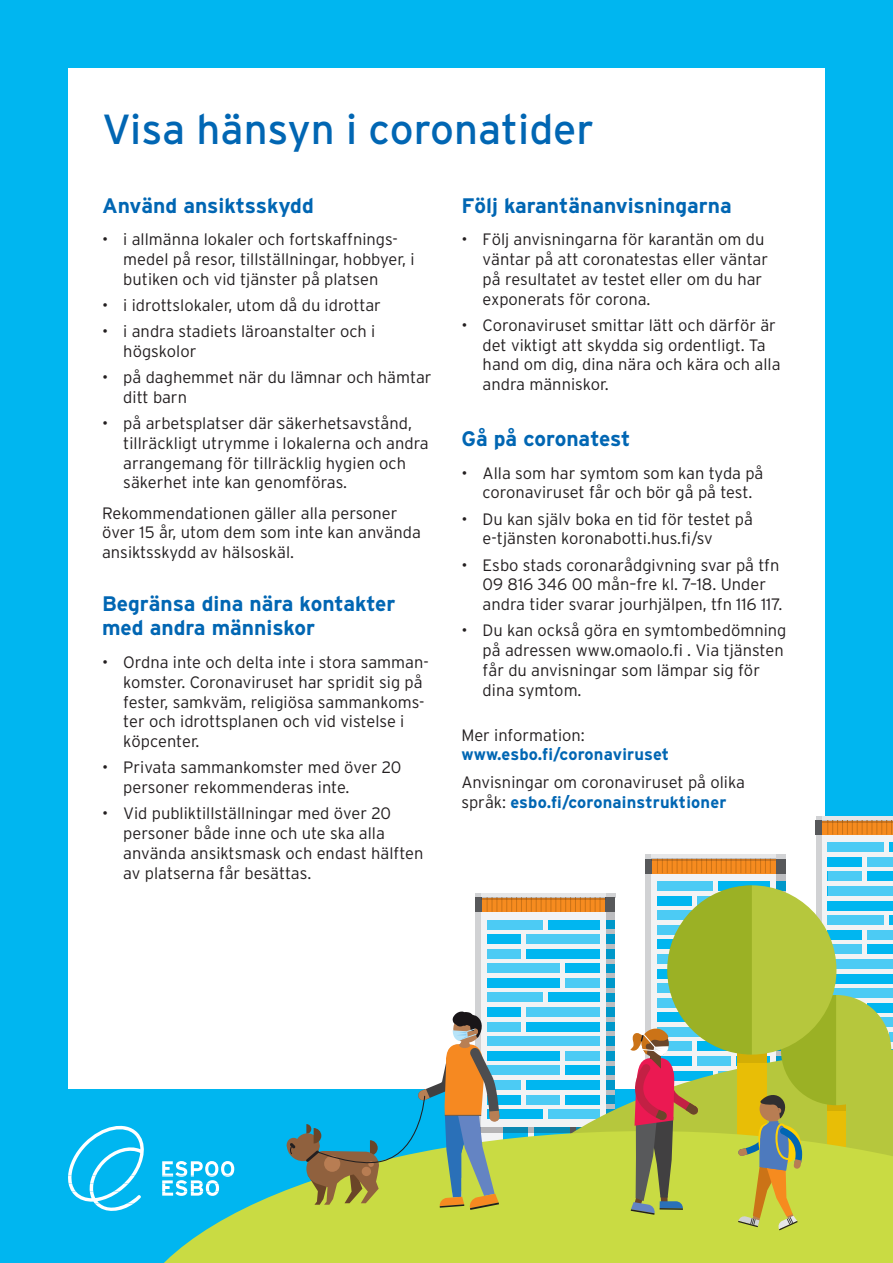
<style>
.page{position:relative;width:893px;height:1263px;background:#00b6f0}
.page>*{position:absolute;margin:0;border:0;box-sizing:border-box;transform-origin:0 0}
.Paaotsikko{font:42px "Interstate";color:#0166b3}
.Valiotsikko{font:700 21px/24px "Interstate";color:#0166b3}
.Leipis_infoon{font:300 16.5px/19.8px "Interstate";color:#231f20}
.Leipis_infoon-2{font:700 16.5px/19.5px "Interstate";letter-spacing:.01em;color:#0166b3}
.s1{font-weight:300;color:#231f20}
.s2{font-weight:700;color:#0166b3}
</style>
<div class="page">
<div style="left:68px;top:68px;width:757px;height:1021px;background:#fff"></div>
<svg style="left:68px;top:1126px;width:166px;height:85px;background:#29c1f2"></svg>
<div style="left:822px;top:834px;width:71px;height:216px;background:#f2f3f4"></div>
<div style="left:822px;top:820px;width:71px;height:14px;background:#f68b1f"></div>
<hr style="left:822px;top:816px;width:71px;height:4px;background:#e6e7e9">
<div style="left:816px;top:834px;width:6px;height:216px;background:#d1d2d4"></div>
<div style="left:827px;top:1003px;width:66px;height:10px;background:#00b6f0"></div>
<div style="left:827px;top:974px;width:66px;height:9px;background:#00b6f0"></div>
<div style="left:827px;top:944px;width:66px;height:10px;background:#00b6f0"></div>
<div style="left:827px;top:930px;width:66px;height:10px;background:#00b6f0"></div>
<svg style="left:889px;top:915px;width:4px;height:10px"></svg>
<div style="left:827px;top:901px;width:66px;height:9px;background:#00b6f0"></div>
<div style="left:828px;top:871px;width:65px;height:10px;background:#00b6f0"></div>
<div style="left:828px;top:857px;width:65px;height:10px;background:#00b6f0"></div>
<svg style="left:889px;top:842px;width:4px;height:10px"></svg>
<hr style="left:884px;top:1030px;width:4px;height:14px;background:#cbd77f">
<div style="left:862px;top:943px;width:5px;height:13px;background:#f2f3f4"></div>
<div style="left:862px;top:928px;width:5px;height:13px;background:#f2f3f4"></div>
<div style="left:862px;top:870px;width:5px;height:13px;background:#f2f3f4"></div>
<div style="left:862px;top:855px;width:5px;height:13px;background:#f2f3f4"></div>
<div style="left:828px;top:842px;width:56px;height:10px;background:#4ccbf4"></div>
<div style="left:867px;top:857px;width:26px;height:10px;background:#4ccbf4"></div>
<div style="left:828px;top:871px;width:34px;height:10px;background:#4ccbf4"></div>
<div style="left:827px;top:944px;width:35px;height:10px;background:#4ccbf4"></div>
<svg style="left:880px;top:1017px;width:13px;height:10px"></svg>
<div style="left:828px;top:886px;width:65px;height:10px;background:#4ccbf4"></div>
<div style="left:867px;top:930px;width:26px;height:10px;background:#4ccbf4"></div>
<div style="left:827px;top:988px;width:66px;height:10px;background:#4ccbf4"></div>
<div style="left:827px;top:959px;width:66px;height:10px;background:#4ccbf4"></div>
<div style="left:827px;top:915px;width:57px;height:10px;background:#4ccbf4"></div>
<svg style="left:888px;top:1032px;width:5px;height:10px"></svg>
<svg style="left:816px;top:816px;width:76px;height:18px"></svg>
<hr style="left:822px;top:820px;width:71px;height:2px;background:#231f20">
<div style="left:776px;top:881px;width:9px;height:199px;background:#0098ca"></div>
<div style="left:773px;top:873px;width:12px;height:8px;background:#bcbdc0"></div>
<div style="left:651px;top:873px;width:125px;height:215px;background:#f2f3f4"></div>
<div style="left:651px;top:859px;width:125px;height:14px;background:#f68b1f"></div>
<svg style="left:651px;top:855px;width:6px;height:4px"></svg>
<svg style="left:645px;top:855px;width:6px;height:4px"></svg>
<div style="left:645px;top:873px;width:6px;height:215px;background:#d1d2d4"></div>
<div style="left:645px;top:859px;width:6px;height:14px;background:#57585a"></div>
<div style="left:657px;top:881px;width:113px;height:10px;background:#00b6f0"></div>
<hr style="left:714px;top:879px;width:4px;height:13px;background:#f2f3f4">
<div style="left:657px;top:881px;width:57px;height:10px;background:#4ccbf4"></div>
<svg style="left:657px;top:855px;width:128px;height:18px"></svg>
<hr style="left:651px;top:859px;width:125px;height:2px;background:#231f20">
<div style="left:606px;top:919px;width:9px;height:200px;background:#0098ca"></div>
<div style="left:603px;top:929px;width:12px;height:5px;background:#bcbdc0"></div>
<div style="left:603px;top:944px;width:12px;height:5px;background:#bcbdc0"></div>
<hr style="left:603px;top:959px;width:12px;height:4px;background:#bcbdc0">
<div style="left:603px;top:973px;width:12px;height:5px;background:#bcbdc0"></div>
<hr style="left:603px;top:988px;width:12px;height:4px;background:#bcbdc0">
<div style="left:603px;top:1002px;width:12px;height:5px;background:#bcbdc0"></div>
<hr style="left:603px;top:1017px;width:12px;height:4px;background:#bcbdc0">
<div style="left:603px;top:1031px;width:12px;height:5px;background:#bcbdc0"></div>
<div style="left:603px;top:1046px;width:12px;height:5px;background:#bcbdc0"></div>
<div style="left:603px;top:912px;width:12px;height:7px;background:#bcbdc0"></div>
<div style="left:481px;top:912px;width:125px;height:215px;background:#f2f3f4"></div>
<svg style="left:481px;top:900px;width:6px;height:12px"></svg>
<hr style="left:481px;top:893px;width:125px;height:4px;background:#e6e7e9">
<svg style="left:475px;top:893px;width:6px;height:4px"></svg>
<div style="left:475px;top:912px;width:6px;height:215px;background:#d1d2d4"></div>
<div style="left:475px;top:897px;width:6px;height:15px;background:#57585a"></div>
<div style="left:487px;top:1022px;width:113px;height:9px;background:#00b6f0"></div>
<div style="left:487px;top:1007px;width:113px;height:10px;background:#00b6f0"></div>
<div style="left:487px;top:992px;width:113px;height:10px;background:#00b6f0"></div>
<div style="left:487px;top:978px;width:113px;height:10px;background:#00b6f0"></div>
<div style="left:487px;top:963px;width:113px;height:10px;background:#00b6f0"></div>
<div style="left:487px;top:949px;width:113px;height:10px;background:#00b6f0"></div>
<div style="left:487px;top:934px;width:113px;height:10px;background:#00b6f0"></div>
<div style="left:487px;top:919px;width:113px;height:10px;background:#00b6f0"></div>
<div style="left:543px;top:918px;width:5px;height:13px;background:#f2f3f4"></div>
<div style="left:543px;top:991px;width:5px;height:13px;background:#f2f3f4"></div>
<hr style="left:522px;top:1020px;width:4px;height:13px;background:#f2f3f4">
<hr style="left:522px;top:1005px;width:4px;height:14px;background:#f2f3f4">
<hr style="left:522px;top:947px;width:4px;height:13px;background:#f2f3f4">
<hr style="left:522px;top:932px;width:4px;height:14px;background:#f2f3f4">
<hr style="left:561px;top:977px;width:4px;height:13px;background:#f2f3f4">
<hr style="left:561px;top:961px;width:4px;height:13px;background:#f2f3f4">
<div style="left:487px;top:919px;width:56px;height:10px;background:#4ccbf4"></div>
<div style="left:526px;top:934px;width:74px;height:10px;background:#4ccbf4"></div>
<div style="left:487px;top:949px;width:35px;height:9px;background:#4ccbf4"></div>
<div style="left:487px;top:1022px;width:35px;height:9px;background:#4ccbf4"></div>
<div style="left:565px;top:978px;width:35px;height:10px;background:#4ccbf4"></div>
<div style="left:487px;top:963px;width:74px;height:10px;background:#4ccbf4"></div>
<div style="left:526px;top:1007px;width:74px;height:10px;background:#4ccbf4"></div>
<div style="left:487px;top:1036px;width:113px;height:10px;background:#4ccbf4"></div>
<div style="left:487px;top:992px;width:56px;height:10px;background:#4ccbf4"></div>
<svg style="left:487px;top:893px;width:128px;height:19px"></svg>
<hr style="left:481px;top:897px;width:125px;height:3px;background:#231f20">
<svg style="left:499px;top:1049px;width:394px;height:82px"></svg>
<div style="left:827px;top:1062px;width:19px;height:105px;background:#e8be06"></div>
<div style="left:827px;top:1104px;width:19px;height:7px;background:#d3ae05"></div>
<div style="left:781px;top:995px;width:110px;height:110px;background:#b6c73d;border-radius:50%"></div>
<svg style="left:124px;top:1131px;width:769px;height:132px;background:#99d26f"></svg>
<svg style="left:287px;top:1011px;width:212px;height:199px"></svg>
<svg style="left:630px;top:885px;width:206px;height:345px;background:#afbb5b"></svg>
<p class="Paaotsikko" style="left:102px;top:106px;width:494px">Visa hänsyn i coronatider</p>
<p class="Valiotsikko" style="left:102px;top:193px;width:213px">Använd ansiktsskydd</p>
<p class="Leipis_infoon" style="left:123px;top:229px;width:293px;text-indent:-21px">• i allmänna lokaler och fortskaffnings&shy;medel på resor, tillställningar, hobbyer, i butiken och vid tjänster på platsen</p>
<p class="Leipis_infoon" style="left:102px;top:295px;width:280px">• i idrottslokaler, utom då du idrottar</p>
<p class="Leipis_infoon" style="left:123px;top:321px;width:254px;text-indent:-21px">• i andra stadiets läroanstalter och i högskolor</p>
<p class="Leipis_infoon" style="left:123px;top:367px;width:310px;text-indent:-21px">• på daghemmet när du lämnar och hämtar ditt barn</p>
<p class="Leipis_infoon" style="left:123px;top:413px;width:307px;text-indent:-21px">• på arbetsplatser där säkerhetsavstånd, tillräckligt utrymme i lokalerna och andra arrangemang för tillräcklig hygien och säkerhet inte kan genomföras.</p>
<p class="Leipis_infoon" style="left:102px;top:503px;width:320px">Rekommendationen gäller alla personer över 15 år, utom dem som inte kan använda ansiktsskydd av hälsoskäl.</p>
<p class="Valiotsikko" style="left:102px;top:592px;width:295px">Begränsa dina nära kontakter med andra människor</p>
<p class="Leipis_infoon" style="left:123px;top:652px;width:307px;text-indent:-21px">• Ordna inte och delta inte i stora samman&shy;komster. Coronaviruset har spridit sig på fester, samkväm, religiösa sammankoms&shy;ter och idrottsplanen och vid vistelse i köpcenter.</p>
<p class="Leipis_infoon" style="left:123px;top:757px;width:280px;text-indent:-21px">• Privata sammankomster med över 20 personer rekommenderas inte.</p>
<p class="Leipis_infoon" style="left:123px;top:803px;width:302px;text-indent:-21px">• Vid publiktillställningar med över 20 personer både inne och ute ska alla använda ansiktsmask och endast hälften av platserna får besättas.</p>
<p class="Valiotsikko" style="left:461px;top:193px;width:272px">Följ karantänanvisningarna</p>
<p class="Leipis_infoon" style="left:483px;top:229px;width:287px;text-indent:-21px">• Följ anvisningarna för karantän om du väntar på att coronatestas eller väntar på resultatet av testet eller om du har exponerats för corona.</p>
<p class="Leipis_infoon" style="left:483px;top:315px;width:299px;text-indent:-21px">• Coronaviruset smittar lätt och därför är det viktigt att skydda sig ordentligt. Ta hand om dig, dina nära och kära och alla andra människor.</p>
<p class="Valiotsikko" style="left:461px;top:426px;width:171px">Gå på coronatest</p>
<p class="Leipis_infoon" style="left:483px;top:463px;width:282px;text-indent:-21px">• Alla som har symtom som kan tyda på coronaviruset får och bör gå på test.</p>
<p class="Leipis_infoon" style="left:483px;top:509px;width:272px;text-indent:-21px">• Du kan själv boka en tid för testet på e-tjänsten koronabotti.hus.fi/sv</p>
<p class="Leipis_infoon" style="left:483px;top:555px;width:301px;text-indent:-21px">• Esbo stads coronarådgivning svar på tfn<br>09 816 346 00 mån–fre kl. 7–18. Under andra tider svarar jourhjälpen, tfn 116 117.</p>
<p class="Leipis_infoon" style="left:483px;top:620px;width:305px;text-indent:-21px">• Du kan också göra en symtombedömning på adressen www.omaolo.fi . Via tjänsten får du anvisningar som lämpar sig för dina symtom.</p>
<p class="Leipis_infoon-2" style="left:461px;top:725px;width:209px"><span class="s1">Mer information: </span>www.esbo.fi/coronaviruset</p>
<p class="Leipis_infoon" style="left:461px;top:772px;width:285px">Anvisningar om coronaviruset på olika språk: <span class="s2">esbo.fi/coronainstruktioner</span></p>
</div>
